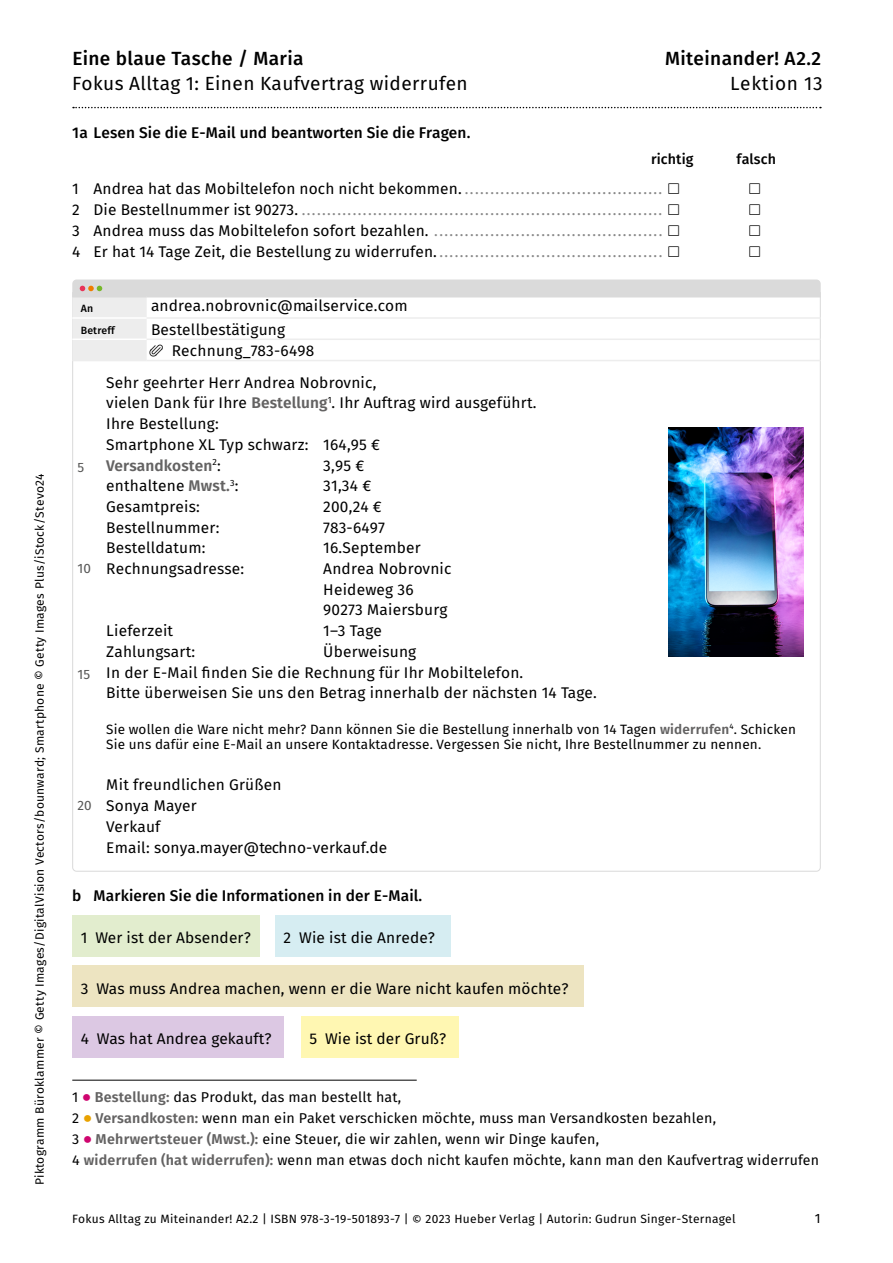
<style>
.page{position:relative;width:893px;height:1263px;background:#fff}
.page>*{position:absolute;margin:0;border:0;box-sizing:border-box;transform-origin:0 0}
.t1{font:19.05px "Susp Sans";letter-spacing:.02em;color:#000}
.t2{font:500 19.05px "Susp Sans";letter-spacing:.02em;color:#000}
.t3{font:15.45px/20.7px "Susp Sans";letter-spacing:.01em;color:#000}
.t4{font:15.45px "Susp Sans";letter-spacing:.01em;color:#878787}
.t5{font:500 15.45px "Susp Sans";letter-spacing:.01em;color:#000}
.t6{font:14.25px/21px "Susp Sans";letter-spacing:.015em;color:#000}
.t7{font:500 14.25px "Susp Sans";letter-spacing:.01em;color:#000}
.t8{font:13.5px/15px "Susp Sans";letter-spacing:.01em;color:#000}
.t9{font:13.5px "Susp Sans";color:#575756}
.t10{font:12px "Susp Sans";letter-spacing:.025em;color:#000}
.t11{font:500 10.5px/21.3px "Susp Sans";letter-spacing:.01em;color:#000}
.s1{color:#878787}
.s2{color:#000}
.s3{font-weight:600;color:#646363}
.s4{color:#e9a200}
</style>
<div class="page">
<svg style="left:73px;top:107px;width:748px;height:1px"></svg>
<svg style="left:72px;top:364px;width:749px;height:508px"></svg>
<svg style="left:72px;top:279px;width:749px;height:85px"></svg>
<img style="left:668px;top:427px;width:136px;height:229px">
<hr style="left:72px;top:1080px;width:345px;height:1px;background:#000">
<div style="left:72px;top:915px;width:187px;height:42px;background:#e2edce"></div>
<div style="left:275px;top:915px;width:176px;height:42px;background:#d6edf2"></div>
<div style="left:72px;top:1016px;width:212px;height:42px;background:#dcc8e3"></div>
<div style="left:72px;top:966px;width:511px;height:41px;background:#ede4c1"></div>
<div style="left:301px;top:1016px;width:157px;height:42px;background:#fff7b2"></div>
<p class="t10" style="left:30px;top:1185px;width:713px;rotate:-90deg">Piktogramm Büroklammer © Getty Images/DigitalVision Vectors/bounward; Smartphone © Getty Images Plus/iStock/Stevo24</p>
<p class="t2" style="left:73px;top:43px;width:232px">Eine blaue Tasche / Maria</p>
<p class="t2" style="left:665px;top:43px;width:158px">Miteinander! A2.2</p>
<p class="t1" style="left:72px;top:68px;width:397px">Fokus Alltag 1: Einen Kaufvertrag widerrufen</p>
<p class="t1" style="left:730px;top:69px;width:94px">Lektion 13</p>
<p class="t5" style="left:72px;top:120px;width:400px">1a Lesen Sie die E-Mail und beantworten Sie die Fragen.</p>
<p class="t7" style="left:651px;top:147px;width:44px">richtig</p>
<p class="t7" style="left:737px;top:147px;width:41px">falsch</p>
<p class="t3" style="left:72px;top:178px;width:609px">1 Andrea hat das Mobiltelefon noch nicht bekommen.<span class="s1">.......................................</span> []</p>
<p class="t3" style="left:748px;top:178px;width:14px">[]</p>
<p class="t4" style="left:72px;top:198px;width:609px"><span class="s2">2 Die Bestellnummer ist 90273.</span> ....................................................................... <span class="s2">[]</span></p>
<p class="t3" style="left:748px;top:199px;width:14px">[]</p>
<p class="t4" style="left:72px;top:218px;width:609px"><span class="s2">3 Andrea muss das Mobiltelefon sofort bezahlen.</span> ............................................. <span class="s2">[]</span></p>
<p class="t3" style="left:748px;top:219px;width:14px">[]</p>
<p class="t3" style="left:72px;top:240px;width:609px">4 Er hat 14 Tage Zeit, die Bestellung zu widerrufen.<span class="s1">............................................</span> []</p>
<p class="t3" style="left:748px;top:240px;width:14px">[]</p>
<p class="t11" style="left:81px;top:297px;width:36px">An<br>Betreff</p>
<p class="t3" style="left:151px;top:294px;width:258px;line-height:23.2px">andrea.nobrovnic@mailservice.com<br>Bestellbestätigung</p>
<p class="t3" style="left:172px;top:340px;width:144px">Rechnung_783-6498</p>
<p class="t9" style="left:77px;top:456px;width:8px">5</p>
<p class="t9" style="left:77px;top:558px;width:15px">10</p>
<p class="t9" style="left:77px;top:664px;width:14px">15</p>
<p class="t9" style="left:77px;top:795px;width:16px">20</p>
<p class="t3" style="left:106px;top:371px;width:432px">Sehr geehrter Herr Andrea Nobrovnic,<br>vielen Dank für Ihre <span class="s3">Bestellung</span><sup>1</sup>. Ihr Auftrag wird ausgeführt.<br>Ihre Bestellung:<br>Smartphone XL Typ schwarz: 164,95 €<br><span class="s3">Versandkosten</span><sup>2</sup>:</p>
<p class="t3" style="left:323px;top:454px;width:42px">3,95 €</p>
<p class="t3" style="left:106px;top:475px;width:134px">enthaltene <span class="s3">Mwst.</span><sup>3</sup>:</p>
<p class="t3" style="left:323px;top:475px;width:49px">31,34 €</p>
<p class="t3" style="left:106px;top:495px;width:95px">Gesamtpreis:</p>
<p class="t3" style="left:323px;top:495px;width:60px">200,24 €</p>
<p class="t3" style="left:106px;top:516px;width:115px">Bestellnummer:</p>
<p class="t3" style="left:323px;top:516px;width:63px">783-6497</p>
<p class="t3" style="left:106px;top:537px;width:101px">Bestelldatum:</p>
<p class="t3" style="left:323px;top:537px;width:99px">16.September</p>
<p class="t3" style="left:106px;top:558px;width:140px">Rechnungsadresse:</p>
<p class="t3" style="left:323px;top:558px;width:130px">Andrea Nobrovnic<br>Heideweg 36<br>90273 Maiersburg</p>
<p class="t3" style="left:106px;top:620px;width:68px">Lieferzeit</p>
<p class="t3" style="left:323px;top:620px;width:60px">1–3 Tage</p>
<p class="t3" style="left:106px;top:640px;width:91px">Zahlungsart:</p>
<p class="t3" style="left:106px;top:640px;width:492px;text-indent:217px">Überweisung<br>In der E-Mail finden Sie die Rechnung für Ihr Mobiltelefon.<br>Bitte überweisen Sie uns den Betrag innerhalb der nächsten 14 Tage.</p>
<p class="t8" style="left:106px;top:721px;width:691px">Sie wollen die Ware nicht mehr? Dann können Sie die Bestellung innerhalb von 14 Tagen <span class="s3">widerrufen</span><sup>4</sup>. Schicken<br>Sie uns dafür eine E-Mail an unsere Kontaktadresse. Vergessen Sie nicht, Ihre Bestellnummer zu nennen.</p>
<p class="t3" style="left:106px;top:774px;width:283px">Mit freundlichen Grüßen<br>Sonya Mayer<br>Verkauf<br>Email: sonya.mayer@techno-verkauf.de</p>
<p class="t5" style="left:72px;top:883px;width:351px">b Markieren Sie die Informationen in der E-Mail.</p>
<p class="t3" style="left:81px;top:927px;width:172px">1 Wer ist der Absender?</p>
<p class="t3" style="left:284px;top:927px;width:153px">2 Wie ist die Anrede?</p>
<p class="t3" style="left:81px;top:977px;width:489px">3 Was muss Andrea machen, wenn er die Ware nicht kaufen möchte?</p>
<p class="t3" style="left:309px;top:1028px;width:138px">5 Wie ist der Gruß?</p>
<p class="t3" style="left:81px;top:1028px;width:192px">4 Was hat Andrea gekauft?</p>
<p class="t6" style="left:72px;top:1086px;width:748px">1 <span class="s3">Bestellung:</span> das Produkt, das man bestellt hat,<br>2 <span class="s4">□</span> <span class="s3">Versandkosten:</span> wenn man ein Paket verschicken möchte, muss man Versandkosten bezahlen,<br>3 <span class="s3">Mehrwertsteuer (Mwst.):</span> eine Steuer, die wir zahlen, wenn wir Dinge kaufen,<br>4 <span class="s3">widerrufen (hat widerrufen):</span> wenn man etwas doch nicht kaufen möchte, kann man den Kaufvertrag widerrufen</p>
<p class="t10" style="left:72px;top:1209px;width:665px">Fokus Alltag zu Miteinander! A2.2 | ISBN 978-3-19-501893-7 | © 2023 Hueber Verlag | Autorin: Gudrun Singer-Sternagel</p>
<p class="t8" style="left:815px;top:1210px;width:7px">1</p>
</div>
